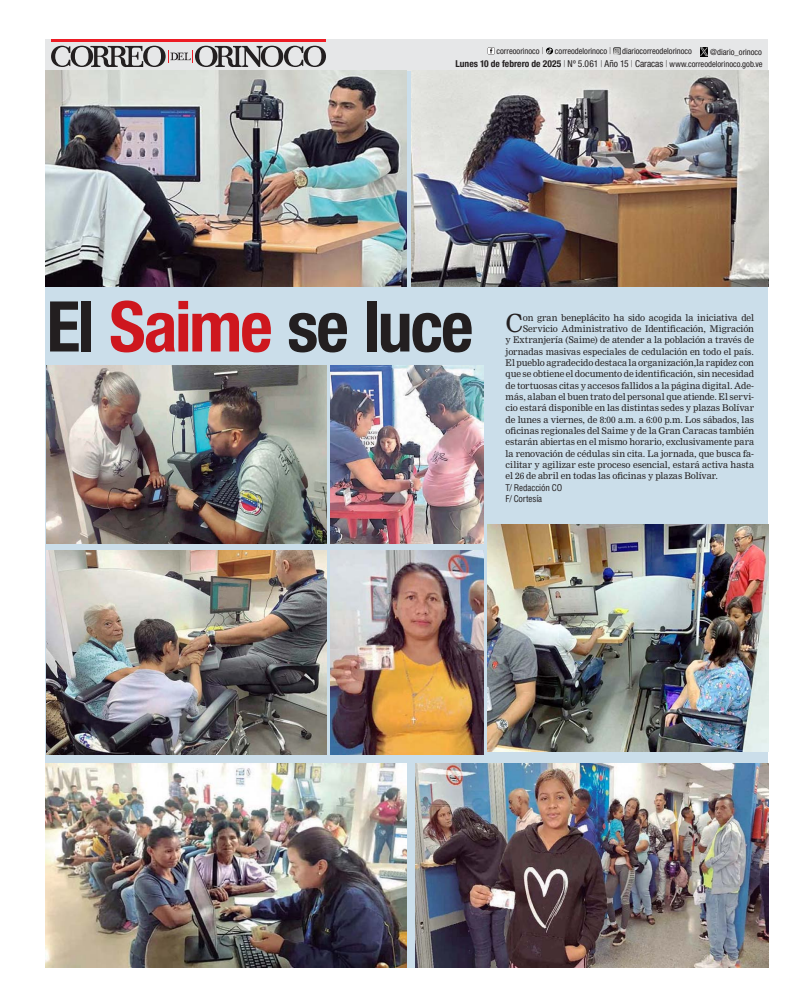
<style>
.page{position:relative;width:808px;height:1007px;background:#fff}
.page>*{position:absolute;margin:0;border:0;box-sizing:border-box;transform-origin:0 0}
.t1{font:700 condensed 70px "Helvetica Neue";letter-spacing:-.03em;color:#231f20}
.t2{font:24.3px "Nimrod MT Std";color:#231f20}
.t3{font:9px "Nimrod MT Std";letter-spacing:-.005em;color:#231f20}
.t4{font:condensed 9px/11.3px "Helvetica";letter-spacing:-.01em;color:#231f20}
.t5{font:condensed 8.5px/12.1px "Helvetica Neue";color:#231f20;text-align:right}
.s1{font-weight:100;font-size:9.5px}
.s2{font-weight:700;font-size:9.5px}
.s3{font-size:9.5px}
.s4{color:#ce171e}
</style>
<div class="page">
<div style="left:45px;top:40px;width:723px;height:34px;background:#e6e7e8"></div>
<hr style="left:51px;top:40px;width:275px;height:2px;background:#ed1c24">
<svg style="left:51px;top:46px;width:275px;height:21px"></svg>
<div style="left:45px;top:71px;width:723px;height:896px;background:#cbdeea"></div>
<svg style="left:488px;top:47px;width:7px;height:7px"></svg>
<svg style="left:488px;top:48px;width:6px;height:6px"></svg>
<svg style="left:546px;top:47px;width:7px;height:7px"></svg>
<svg style="left:613px;top:47px;width:7px;height:7px"></svg>
<svg style="left:700px;top:47px;width:8px;height:9px"></svg>
<img style="left:411px;top:71px;width:357px;height:215px">
<img style="left:331px;top:550px;width:153px;height:204px">
<img style="left:47px;top:366px;width:279px;height:178px">
<img style="left:47px;top:550px;width:279px;height:204px">
<img style="left:45px;top:71px;width:362px;height:215px">
<img style="left:330px;top:366px;width:153px;height:178px">
<img style="left:45px;top:763px;width:362px;height:204px">
<img style="left:416px;top:763px;width:352px;height:204px">
<img style="left:488px;top:524px;width:280px;height:227px">
<p class="t5" style="left:497px;top:46px;width:197px">correoorinoco <span class="s1">|</span> correodelorinoco <span class="s1">|</span> diariocorreodelorinoco</p>
<p class="t5" style="left:455px;top:47px;width:309px">@diario_orinoco<br><span class="s2">Lunes 10 de febrero de 2025</span> <span class="s1">|</span> <span class="s3">Nº 5.061</span> <span class="s1">|</span> <span class="s3">Año 15</span> <span class="s1">|</span> <span class="s3">Caracas</span> <span class="s1">|</span> www.correodelorinoco.gob.ve</p>
<h1 class="t1" style="left:47px;top:301px;width:428px">El <span class="s4">Saime</span> se luce</h1>
<h2 class="t2" style="left:506px;top:311px;width:19px">C</h2>
<p class="t3" style="left:523px;top:313px;width:233px">on gran beneplácito ha sido acogida la iniciativa del</p>
<p class="t3" style="left:523px;top:324px;width:233px">Servicio Administrativo de Identificación, Migración</p>
<p class="t3" style="left:506px;top:336px;width:250px">y Extranjería (Saime) de atender a la población a través de</p>
<p class="t3" style="left:506px;top:347px;width:250px">jornadas masivas especiales de cedulación en todo el país.</p>
<p class="t3" style="left:506px;top:358px;width:250px">El pueblo agradecido destaca la organización,la rapidez con</p>
<p class="t3" style="left:506px;top:370px;width:250px">que se obtiene el documento de identificación, sin necesidad</p>
<p class="t3" style="left:506px;top:381px;width:250px">de tortuosas citas y accesos fallidos a la página digital. Ade-</p>
<p class="t3" style="left:506px;top:392px;width:250px">más, alaban el buen trato del personal que atiende. El servi-</p>
<p class="t3" style="left:506px;top:404px;width:250px">cio estará disponible en las distintas sedes y plazas Bolívar</p>
<p class="t3" style="left:506px;top:415px;width:250px">de lunes a viernes, de 8:00 a.m. a 6:00 p.m. Los sábados, las</p>
<p class="t3" style="left:506px;top:426px;width:250px">oficinas regionales del Saime y de la Gran Caracas también</p>
<p class="t3" style="left:506px;top:438px;width:250px">estarán abiertas en el mismo horario, exclusivamente para</p>
<p class="t3" style="left:506px;top:449px;width:250px">la renovación de cédulas sin cita. La jornada, que busca fa-</p>
<p class="t3" style="left:506px;top:460px;width:250px">cilitar y agilizar este proceso esencial, estará activa hasta</p>
<p class="t3" style="left:506px;top:472px;width:214px">el 26 de abril en todas las oficinas y plazas Bolívar.</p>
<p class="t4" style="left:506px;top:482px;width:58px">T/ Redacción CO<br>F/ Cortesía</p>
</div>
